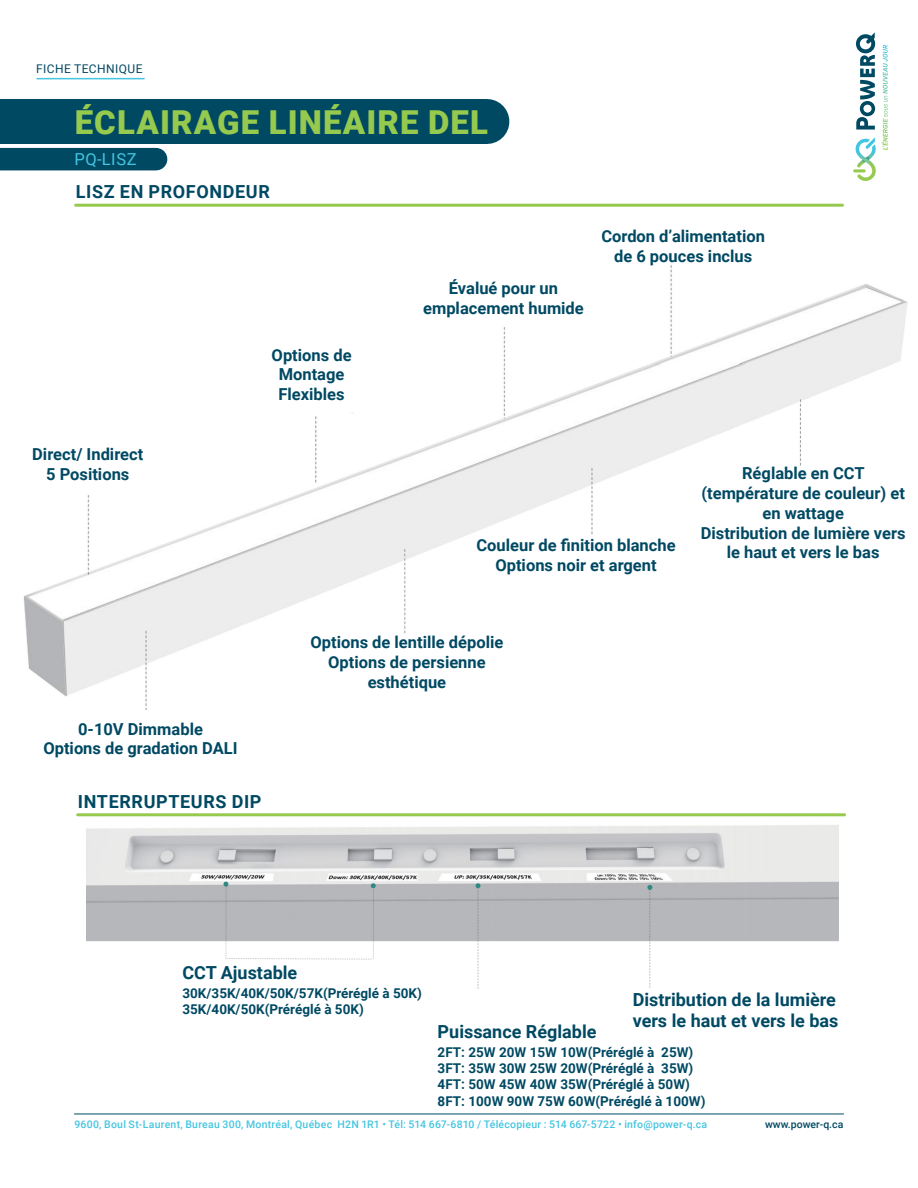
<style>
.page{position:relative;width:918px;height:1188px;background:#fff}
.page>*{position:absolute;margin:0;border:0;box-sizing:border-box;transform-origin:0 0}
.t1{font:900 33px "Roboto";letter-spacing:.035em;color:#96ca4e}
.t2{font:700 18px/21.6px "Roboto";color:#004963}
.t3{font:700 18px "Roboto";letter-spacing:.035em;color:#004963}
.t4{font:700 16.5px/19.8px "Roboto";color:#004963;text-align:center}
.t5{font:16.5px "Roboto";letter-spacing:.035em;color:#44c5e0}
.t6{font:700 13.5px/16.2px "Roboto";color:#004963}
.t7{font:12px "Roboto";letter-spacing:.035em;color:#004963}
.t8{font:500 10.5px "Roboto";letter-spacing:.02em;color:#44c5e0}
.t9{font:500 10.5px "Roboto";color:#004963}
</style>
<div class="page">
<hr style="left:74px;top:1114px;width:770px;height:1px;background:#004963">
<svg style="left:856px;top:32px;width:19px;height:98px"></svg>
<svg style="left:853px;top:137px;width:23px;height:44px"></svg>
<svg style="left:883px;top:45px;width:5px;height:44px"></svg>
<div style="left:0;top:99px;width:487px;height:45px;background:#004963"></div>
<div style="left:0;top:148px;width:156px;height:22px;background:#004963"></div>
<hr style="left:37px;top:78px;width:107px;height:1px;background:#44c5e0">
<hr style="left:76px;top:204px;width:767px;height:3px;background:#96ca4e">
<img style="left:23px;top:265px;width:885px;height:445px">
<hr style="left:78px;top:813px;width:767px;height:3px;background:#96ca4e">
<img style="left:86px;top:825px;width:753px;height:163px">
<p class="t7" style="left:36px;top:61px;width:108px">FICHE TECHNIQUE</p>
<h1 class="t1" style="left:75px;top:99px;width:415px">ÉCLAIRAGE LINÉAIRE DEL</h1>
<p class="t5" style="left:74px;top:148px;width:64px">PQ-LISZ</p>
<p class="t3" style="left:76px;top:179px;width:195px">LISZ EN PROFONDEUR</p>
<p class="t4" style="left:32px;top:444px;width:113px">Direct/ Indirect<br>5 Positions</p>
<p class="t4" style="left:272px;top:344px;width:81px">Options de<br>Montage<br>Flexibles</p>
<p class="t4" style="left:423px;top:278px;width:162px">Évalué pour un emplacement humide</p>
<p class="t4" style="left:601px;top:226px;width:165px">Cordon d’alimentation de 6 pouces inclus</p>
<p class="t4" style="left:477px;top:535px;width:201px">Couleur de finition blanche<br>Options noir et argent</p>
<p class="t4" style="left:701px;top:463px;width:206px">Réglable en CCT (température de couleur) et en wattage<br>Distribution de lumière vers le haut et vers le bas</p>
<p class="t4" style="left:43px;top:718px;width:196px">0-10V Dimmable<br>Options de gradation DALI</p>
<p class="t3" style="left:78px;top:789px;width:185px">INTERRUPTEURS DIP</p>
<p class="t4" style="left:310px;top:632px;width:194px">Options de lentille dépolie<br>Options de persienne esthétique</p>
<p class="t2" style="left:182px;top:961px;width:116px">CCT Ajustable</p>
<p class="t6" style="left:182px;top:985px;width:241px">30K/35K/40K/50K/57K(Préréglé à 50K)<br>35K/40K/50K(Préréglé à 50K)</p>
<p class="t2" style="left:438px;top:1020px;width:160px">Puissance Réglable</p>
<p class="t2" style="left:633px;top:988px;width:207px">Distribution de la lumière vers le haut et vers le bas</p>
<p class="t6" style="left:438px;top:1044px;width:269px">2FT: 25W 20W 15W 10W(Préréglé à 25W)<br>3FT: 35W 30W 25W 20W(Préréglé à 35W)<br>4FT: 50W 45W 40W 35W(Préréglé à 50W)<br>8FT: 100W 90W 75W 60W(Préréglé à 100W)</p>
<p class="t8" style="left:74px;top:1117px;width:634px">9600, Boul St-Laurent, Bureau 300, Montréal, Québec H2N 1R1 • Tél: 514 667-6810 / Télécopieur : 514 667-5722 • info@power-q.ca</p>
<p class="t9" style="left:765px;top:1117px;width:80px">www.power-q.ca</p>
</div>
